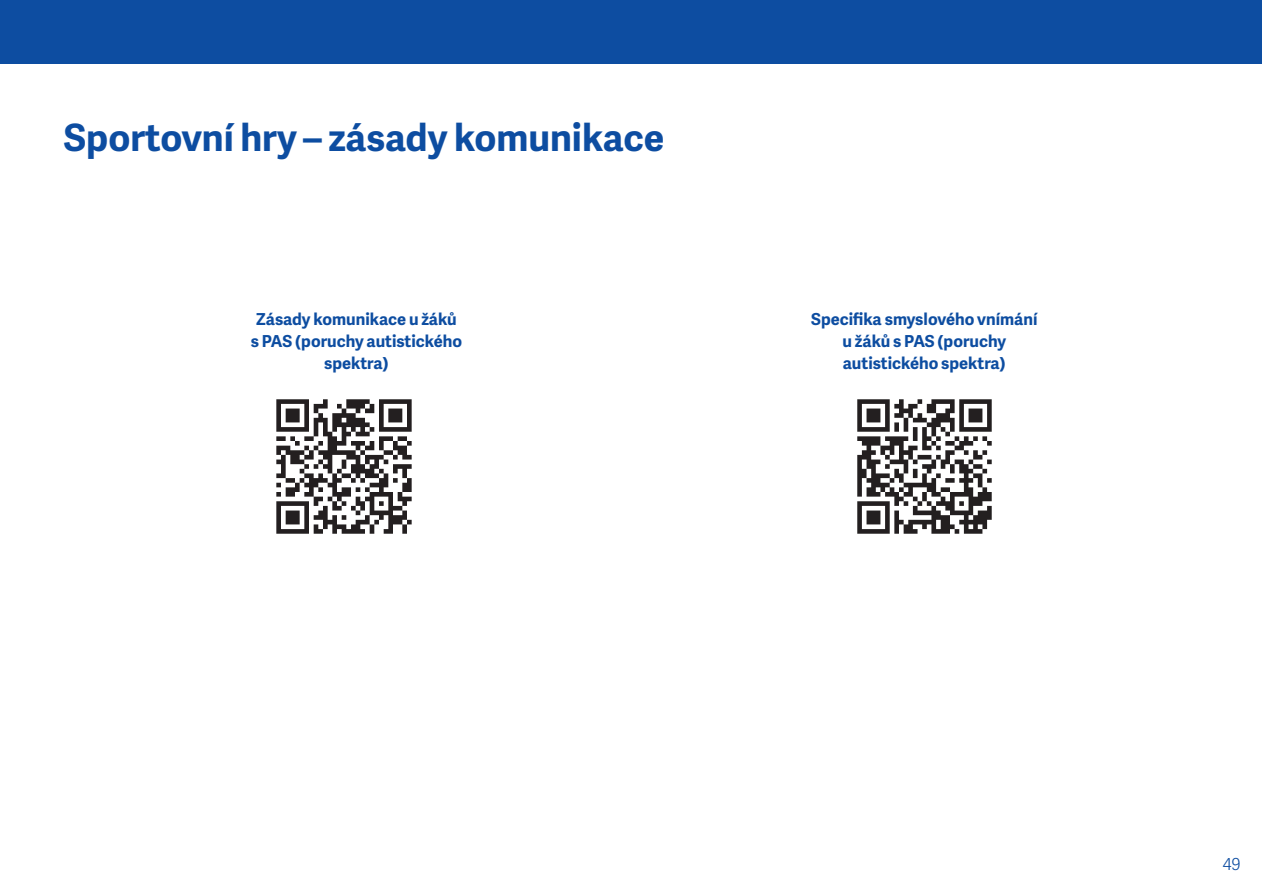
<style>
.page{position:relative;width:1262px;height:893px;background:#fff}
.page>*{position:absolute;margin:0;border:0;box-sizing:border-box;transform-origin:0 0}
.t1{font:700 37.5px "Adelle Sans";color:#0d4da1}
.t2{font:700 16.5px/21.8px "Adelle Sans";color:#0d4da1;text-align:center}
.t3{font:300 16.5px "Adelle Sans";color:#0d4da1}
</style>
<div class="page">
<div style="left:0;top:0;width:1261px;height:64px;background:#0d4da1"></div>
<img style="left:857px;top:399px;width:135px;height:135px">
<img style="left:276px;top:399px;width:136px;height:135px">
<h1 class="t1" style="left:64px;top:110px;width:602px">Sportovní hry – zásady komunikace</h1>
<p class="t2" style="left:251px;top:307px;width:213px">Zásady komunikace u žáků s PAS (poruchy autistického spektra)</p>
<p class="t2" style="left:811px;top:307px;width:228px">Specifika smyslového vnímání u žáků s PAS (poruchy autistického spektra)</p>
<p class="t3" style="left:1222px;top:851px;width:20px">49</p>
</div>
